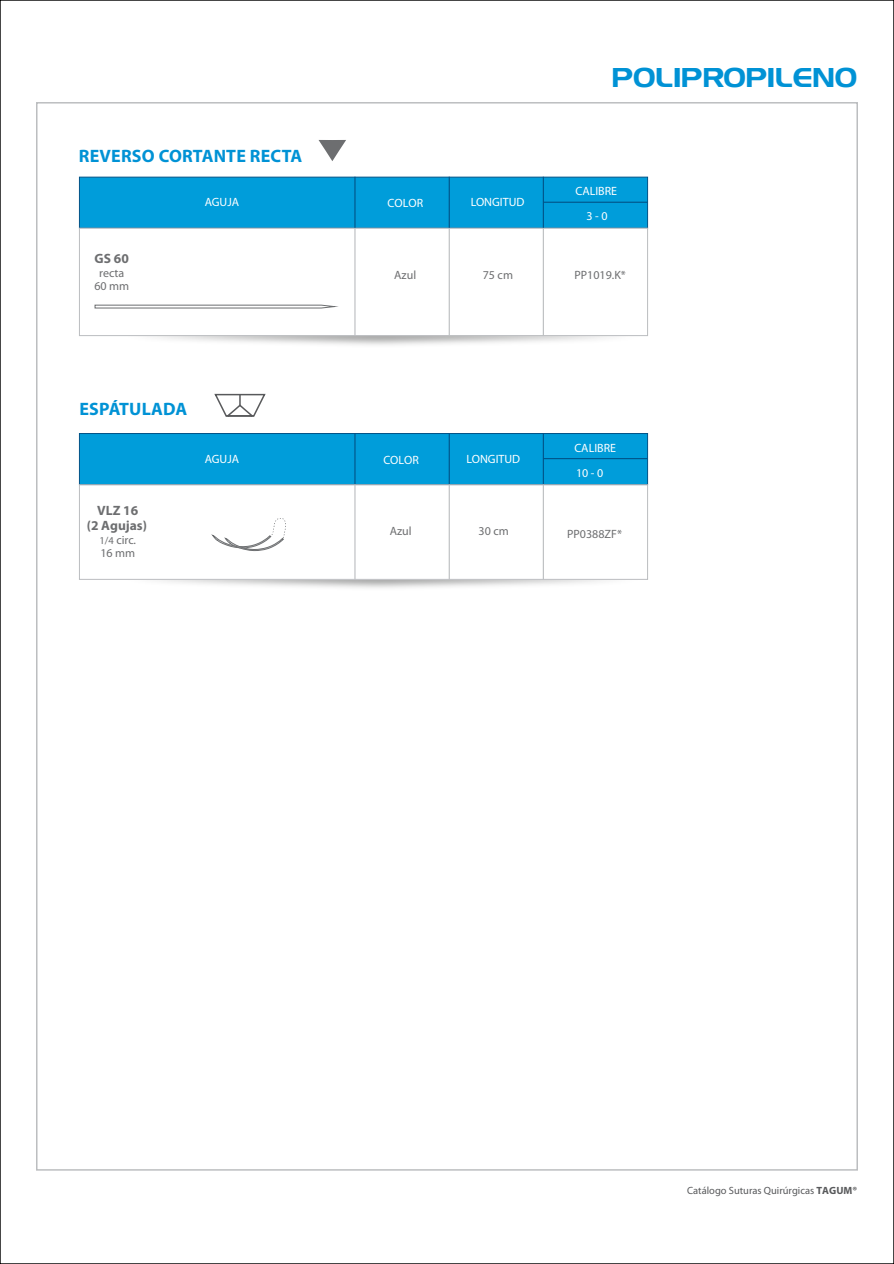
<style>
.page{position:relative;width:894px;height:1264px;background:#fff}
.page>*{position:absolute;margin:0;border:0;box-sizing:border-box;transform-origin:0 0}
.t1{font:27px "Denmark";color:#0092d5}
.t2{font:700 18px "Myriad Pro";letter-spacing:.01em;color:#0092d5}
.t3{font:700 13.5px/15px "Myriad Pro";color:#6d6e70;text-align:center}
.t4{font:12px/25.2px "Myriad Pro";color:#fff;text-align:center}
.t5{font:12px/13px "Myriad Pro";color:#6d6e70;text-align:center}
.t6{font:10.5px "Myriad Pro";color:#58595b}
.s1{font-size:10.5px}
.s2{font-weight:700}
</style>
<div class="page">
<div style="left:79px;top:177px;width:569px;height:51px;background:#009dda;border:1px solid #005387"></div>
<div style="left:79px;top:228px;width:569px;height:108px;background:#fff;border:1px solid #bbbdc0"></div>
<hr style="left:449px;top:177px;width:1px;height:51px;background:#005387">
<hr style="left:543px;top:177px;width:1px;height:51px;background:#005387">
<hr style="left:449px;top:228px;width:1px;height:107px;background:#bbbdc0">
<hr style="left:543px;top:228px;width:1px;height:107px;background:#bbbdc0">
<hr style="left:543px;top:202px;width:105px;height:1px;background:#005387">
<hr style="left:354px;top:177px;width:2px;height:51px;background:#005387">
<hr style="left:354px;top:228px;width:2px;height:107px;background:#bbbdc0">
<svg style="left:319px;top:140px;width:27px;height:21px"></svg>
<div style="left:79px;top:433px;width:569px;height:52px;background:#009dda;border:1px solid #005387"></div>
<hr style="left:449px;top:433px;width:1px;height:51px;background:#005387">
<hr style="left:543px;top:433px;width:1px;height:51px;background:#005387">
<hr style="left:354px;top:433px;width:2px;height:51px;background:#005387">
<svg style="left:214px;top:393px;width:52px;height:24px"></svg>
<hr style="left:543px;top:458px;width:105px;height:1px;background:#005387">
<div style="left:79px;top:484px;width:569px;height:95px;border:1px solid #bbbdc0"></div>
<hr style="left:449px;top:484px;width:1px;height:95px;background:#bbbdc0">
<hr style="left:543px;top:484px;width:1px;height:95px;background:#bbbdc0">
<hr style="left:354px;top:484px;width:2px;height:95px;background:#bbbdc0">
<svg style="left:95px;top:305px;width:243px;height:3px"></svg>
<svg style="left:212px;top:518px;width:74px;height:32px"></svg>
<h2 class="t2" style="left:79px;top:144px;width:225px">REVERSO CORTANTE RECTA</h2>
<p class="t3" style="left:95px;top:251px;width:36px">GS 60</p>
<p class="t5" style="left:94px;top:266px;width:36px">recta<br>60 mm</p>
<p class="t4" style="left:205px;top:189px;width:36px">AGUJA</p>
<h2 class="t2" style="left:79px;top:397px;width:109px">ESPÁTULADA</h2>
<p class="t3" style="left:87px;top:503px;width:62px">VLZ 16<br>(2 Agujas)</p>
<p class="t5" style="left:99px;top:533px;width:38px;text-align:left"><span class="s1">1/4</span> circ.<br>16 mm</p>
<p class="t4" style="left:205px;top:446px;width:36px">AGUJA</p>
<h1 class="t1" style="left:612px;top:61px;width:247px">POLIPROPILENO</h1>
<p class="t4" style="left:388px;top:190px;width:37px">COLOR</p>
<p class="t4" style="left:471px;top:189px;width:55px">LONGITUD</p>
<p class="t4" style="left:575px;top:178px;width:43px">CALIBRE<br>3 - 0</p>
<p class="t5" style="left:394px;top:268px;width:24px">Azul</p>
<p class="t5" style="left:483px;top:268px;width:32px">75 cm</p>
<p class="t5" style="left:575px;top:268px;width:53px">PP1019.K*</p>
<p class="t4" style="left:383px;top:447px;width:37px">COLOR</p>
<p class="t4" style="left:467px;top:446px;width:55px">LONGITUD</p>
<p class="t5" style="left:390px;top:524px;width:23px">Azul</p>
<p class="t5" style="left:479px;top:524px;width:32px">30 cm</p>
<p class="t4" style="left:574px;top:434px;width:43px">CALIBRE</p>
<p class="t4" style="left:576px;top:460px;width:29px">10 - 0</p>
<p class="t5" style="left:567px;top:527px;width:56px">PP0388ZF*</p>
<p class="t6" style="left:687px;top:1183px;width:172px">Catálogo Suturas Quirúrgicas <span class="s2">TAGUM®</span></p>
</div>
